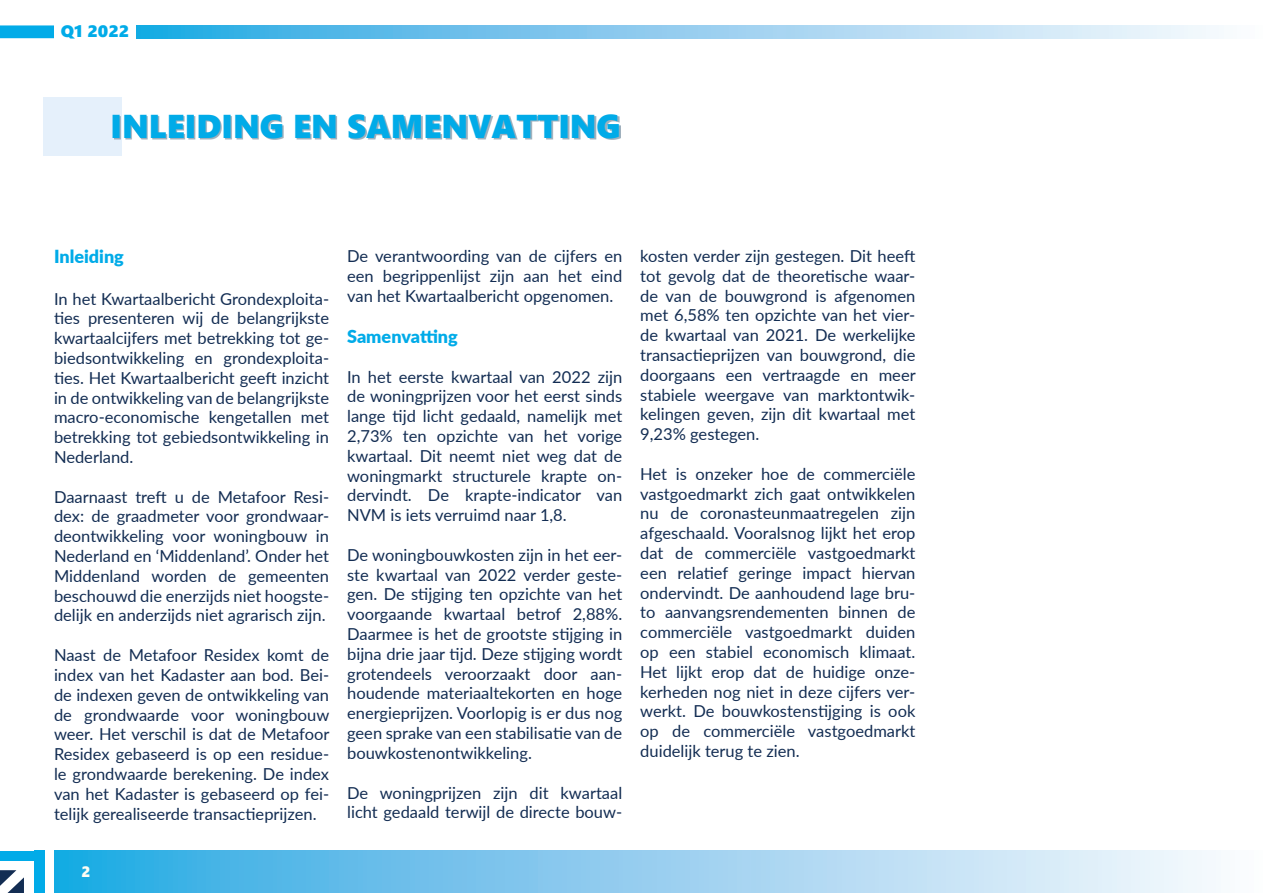
<style>
.page{position:relative;width:1263px;height:893px;background:#fff}
.page>*{position:absolute;margin:0;border:0;box-sizing:border-box;transform-origin:0 0}
.t1{font:33px "Segoe UI Black";color:#01abe8}
.t2{font:900 18px "Lato";color:#01abe8}
.t3{font:16.5px/19.8px "Lato";color:#132d53;text-align:justify}
.t4{font:16.5px "Segoe UI Black";color:#01abe8;scale:1.06 1}
.t5{font:15px "Segoe UI Black";color:#fffdf4}
</style>
<div class="page">
<div style="left:43px;top:97px;width:79px;height:58px;background:#e5f0fb"></div>
<svg style="left:54px;top:850px;width:1162px;height:43px;background:#90ceef"></svg>
<svg style="left:136px;top:25px;width:1083px;height:13px;background:#90ceef"></svg>
<div style="left:0;top:25px;width:54px;height:13px;background:#01abe8;border:2px solid #01abe8"></div>
<div style="left:0;top:850px;width:45px;height:10px;background:#01abe8"></div>
<div style="left:34px;top:850px;width:11px;height:43px;background:#01abe8"></div>
<svg style="left:0;top:870px;width:24px;height:23px"></svg>
<div style="left:114px;top:116px;width:507px;height:24px;background:#7f96a7;opacity:.75"></div>
<p class="t4" style="left:61px;top:20px;width:66px">Q1 2022</p>
<p class="t1" style="left:111px;top:102px;width:512px">INLEIDING EN SAMENVATTING</p>
<p class="t2" style="left:54px;top:243px;width:71px">Inleiding</p>
<p class="t3" style="left:54px;top:288px;width:277px">In het Kwartaalbericht Grondexploita&shy;ties presenteren wij de belangrijkste kwartaalcijfers met betrekking tot ge&shy;biedsontwikkeling en grondexploita&shy;ties. Het Kwartaalbericht geeft inzicht in de ontwikkeling van de belangrijkste macro-economische kengetallen met betrekking tot gebiedsontwikkeling in Nederland.</p>
<p class="t3" style="left:54px;top:486px;width:277px">Daarnaast treft u de Metafoor Resi&shy;dex: de graadmeter voor grondwaar&shy;deontwikkeling voor woningbouw in Nederland en ‘Middenland’. Onder het Middenland worden de gemeenten beschouwd die enerzijds niet hoogste&shy;delijk en anderzijds niet agrarisch zijn.</p>
<p class="t3" style="left:54px;top:644px;width:277px">Naast de Metafoor Residex komt de index van het Kadaster aan bod. Bei&shy;de indexen geven de ontwikkeling van de grondwaarde voor woningbouw weer. Het verschil is dat de Metafoor Residex gebaseerd is op een residue&shy;le grondwaarde berekening. De index van het Kadaster is gebaseerd op fei&shy;telijk gerealiseerde transactieprijzen.</p>
<p class="t5" style="left:82px;top:861px;width:10px">2</p>
<p class="t3" style="left:347px;top:245px;width:277px">De verantwoording van de cijfers en een begrippenlijst zijn aan het eind van het Kwartaalbericht opgenomen.</p>
<p class="t2" style="left:347px;top:323px;width:112px">Samenvatting</p>
<p class="t3" style="left:347px;top:366px;width:277px">In het eerste kwartaal van 2022 zijn de woningprijzen voor het eerst sinds lange tijd licht gedaald, namelijk met 2,73% ten opzichte van het vorige kwartaal. Dit neemt niet weg dat de woningmarkt structurele krapte on&shy;dervindt. De krapte-indicator van NVM is iets verruimd naar 1,8.</p>
<p class="t3" style="left:347px;top:544px;width:277px">De woningbouwkosten zijn in het eer&shy;ste kwartaal van 2022 verder geste&shy;gen. De stijging ten opzichte van het voorgaande kwartaal betrof 2,88%.<br>Daarmee is het de grootste stijging in bijna drie jaar tijd. Deze stijging wordt grotendeels veroorzaakt door aan&shy;houdende materiaaltekorten en hoge energieprijzen. Voorlopig is er dus nog geen sprake van een stabilisatie van de bouwkostenontwikkeling.</p>
<p class="t3" style="left:347px;top:782px;width:277px">De woningprijzen zijn dit kwartaal licht gedaald terwijl de directe bouw-</p>
<p class="t3" style="left:640px;top:245px;width:277px">kosten verder zijn gestegen. Dit heeft tot gevolg dat de theoretische waar&shy;de van de bouwgrond is afgenomen met 6,58% ten opzichte van het vier&shy;de kwartaal van 2021. De werkelijke transactieprijzen van bouwgrond, die doorgaans een vertraagde en meer stabiele weergave van marktontwik&shy;kelingen geven, zijn dit kwartaal met 9,23% gestegen.</p>
<p class="t3" style="left:640px;top:463px;width:277px">Het is onzeker hoe de commerciële vastgoedmarkt zich gaat ontwikkelen nu de coronasteunmaatregelen zijn afgeschaald. Vooralsnog lijkt het erop dat de commerciële vastgoedmarkt een relatief geringe impact hiervan ondervindt. De aanhoudend lage bru&shy;to aanvangsrendementen binnen de commerciële vastgoedmarkt duiden op een stabiel economisch klimaat.<br>Het lijkt erop dat de huidige onze&shy;kerheden nog niet in deze cijfers ver&shy;werkt. De bouwkostenstijging is ook op de commerciële vastgoedmarkt duidelijk terug te zien.</p>
</div>
